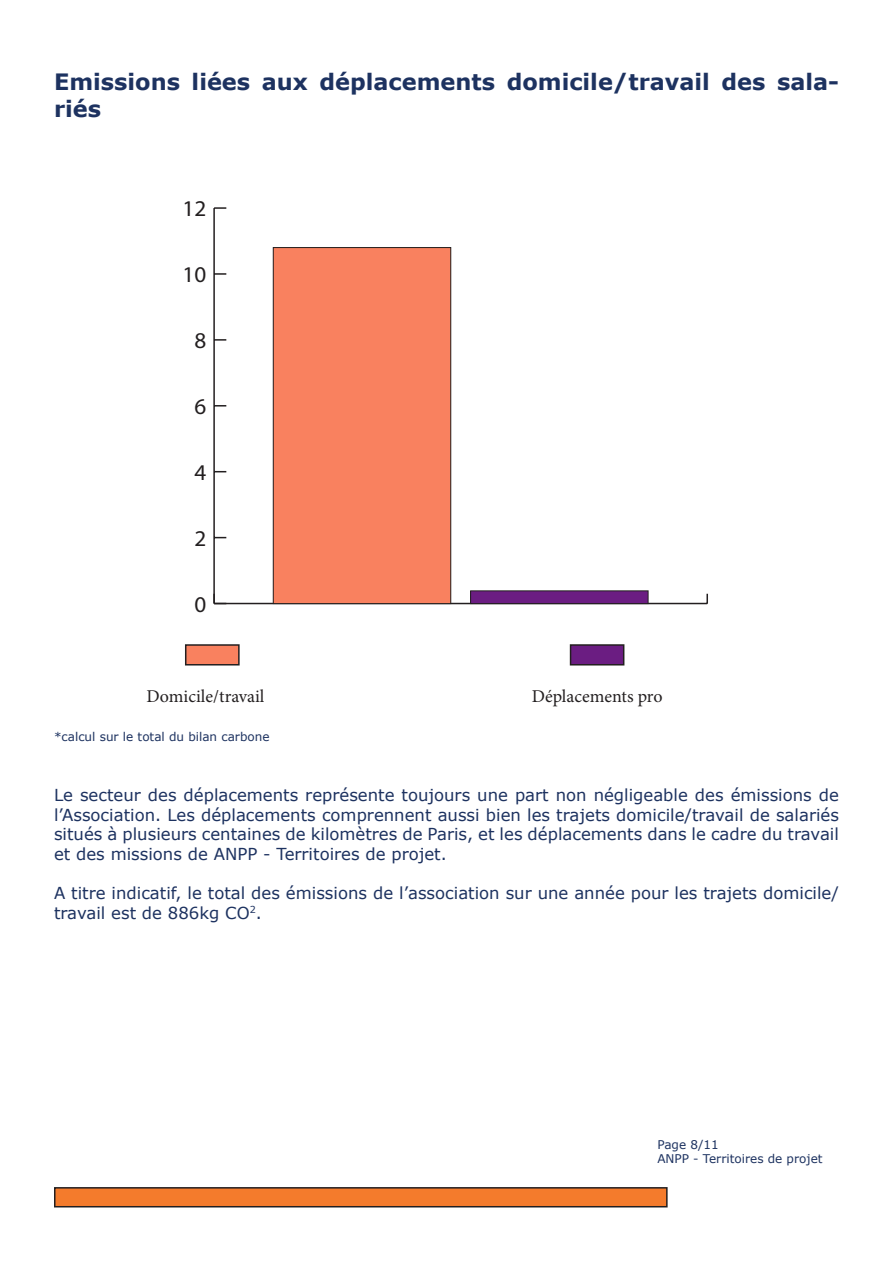
<style>
.page{position:relative;width:893px;height:1263px;background:#fff}
.page>*{position:absolute;margin:0;border:0;box-sizing:border-box;transform-origin:0 0}
.t1{font:700 22.5px/27px "Verdana";color:#1d3260}
.t2{font:22.5px "Myriad Pro";color:#231f20}
.t3{font:18px "Minion Pro";color:#231f20}
.t4{font:16.5px/19.5px "Verdana";color:#1d3260;text-align:justify}
.t5{font:12px "Verdana";color:#1d3260}
</style>
<div class="page">
<div style="left:55px;top:1188px;width:612px;height:19px;background:#f47b2c"></div>
<div style="left:54px;top:1187px;width:614px;height:20px;border:2px solid #231f20"></div>
<hr style="left:214px;top:603px;width:493px;height:1px;background:#231f20">
<svg style="left:706px;top:594px;width:2px;height:9px"></svg>
<hr style="left:213px;top:208px;width:2px;height:395px;background:#231f20">
<svg style="left:213px;top:594px;width:13px;height:10px"></svg>
<svg style="left:215px;top:339px;width:11px;height:2px"></svg>
<svg style="left:215px;top:273px;width:11px;height:2px"></svg>
<svg style="left:214px;top:207px;width:12px;height:2px"></svg>
<div style="left:471px;top:591px;width:177px;height:13px;background:#6b1d82"></div>
<div style="left:470px;top:590px;width:178px;height:14px;border:1px solid #231f20"></div>
<div style="left:273px;top:248px;width:178px;height:356px;background:#f9815f"></div>
<div style="left:273px;top:247px;width:178px;height:357px;border:1px solid #231f20"></div>
<div style="left:185px;top:644px;width:55px;height:21px;background:#f9815f;border:2px solid #231f20"></div>
<div style="left:570px;top:644px;width:54px;height:21px;background:#6b1d82;border:2px solid #231f20"></div>
<p class="t1" style="left:54px;top:68px;width:786px">Emissions liées aux déplacements domicile/travail des sala&shy;riés</p>
<h1 class="t2" style="left:183px;top:195px;width:25px">12</h1>
<h1 class="t2" style="left:183px;top:261px;width:25px">10</h1>
<h1 class="t2" style="left:194px;top:327px;width:13px">8</h1>
<h1 class="t2" style="left:194px;top:393px;width:13px">6</h1>
<h1 class="t2" style="left:194px;top:459px;width:13px">4</h1>
<h1 class="t2" style="left:194px;top:525px;width:13px">2</h1>
<h1 class="t2" style="left:194px;top:591px;width:13px">0</h1>
<p class="t3" style="left:147px;top:684px;width:119px">Domicile/travail</p>
<p class="t3" style="left:532px;top:684px;width:132px">Déplacements pro</p>
<p class="t5" style="left:54px;top:728px;width:217px">*calcul sur le total du bilan carbone</p>
<p class="t4" style="left:54px;top:785px;width:786px">Le secteur des déplacements représente toujours une part non négligeable des émissions de l’Association. Les déplacements comprennent aussi bien les trajets domicile/travail de salariés situés à plusieurs centaines de kilomètres de Paris, et les déplacements dans le cadre du travail et des missions de ANPP - Territoires de projet.</p>
<p class="t4" style="left:54px;top:883px;width:786px">A titre indicatif, le total des émissions de l’association sur une année pour les trajets domicile/ travail est de 886kg CO<sup>2</sup>.</p>
<p class="t5" style="left:657px;top:1136px;width:63px">Page 8/11</p>
<p class="t5" style="left:657px;top:1150px;width:167px">ANPP - Territoires de projet</p>
</div>
